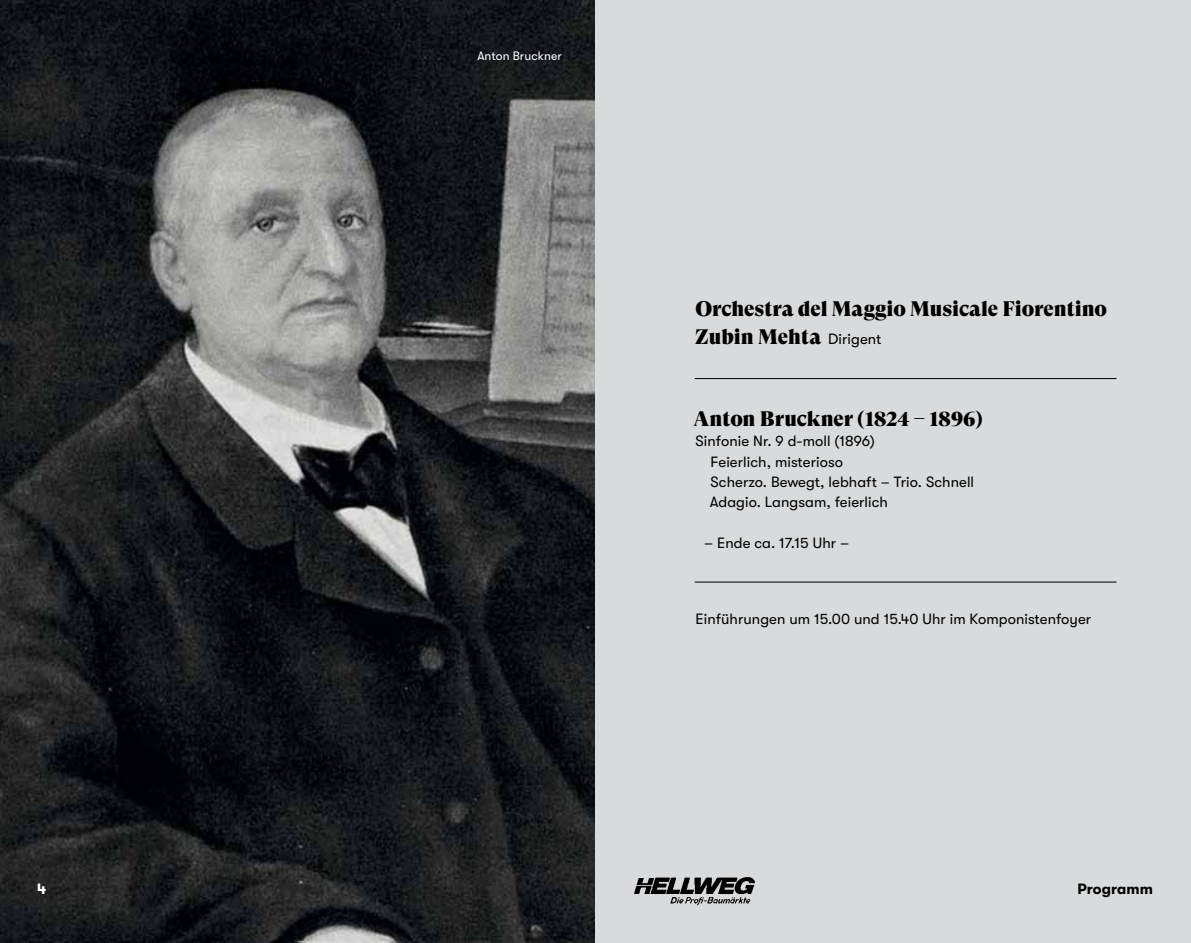
<style>
.page{position:relative;width:1191px;height:943px;background:#fff}
.page>*{position:absolute;margin:0;border:0;box-sizing:border-box;transform-origin:0 0}
.t1{font:21px/28px "GT Super Display Super";color:#000}
.t2{font:14.88px/20.3px "GT Walsheim";letter-spacing:.005em;color:#000}
.t3{font:700 14.88px "GT Walsheim";letter-spacing:.005em;color:#000}
.t4{font:700 14.88px "GT Walsheim";color:#fff}
.t5{font:12.25px "GT Walsheim";letter-spacing:.005em;color:#fff}
.s1{font-family:"GT Walsheim";font-size:14.88px}
</style>
<div class="page">
<img style="left:0;top:0;width:595px;height:941px">
<img style="left:0;top:941px;width:595px;height:2px">
<div style="left:595px;top:0;width:596px;height:943px;background:#d9dadb"></div>
<hr style="left:694px;top:378px;width:422px;height:1px;background:#000">
<hr style="left:694px;top:581px;width:422px;height:1px;background:#000">
<img style="left:634px;top:877px;width:121px;height:28px">
<p class="t4" style="left:37px;top:880px;width:11px">4</p>
<p class="t5" style="left:477px;top:49px;width:86px">Anton Bruckner</p>
<h1 class="t1" style="left:695px;top:295px;width:413px">Orchestra del Maggio Musicale Fiorentino<br>Zubin Mehta <span class="s1">Dirigent</span></h1>
<h1 class="t1" style="left:693px;top:405px;width:291px">Anton Bruckner (1824 – 1896)</h1>
<p class="t2" style="left:709px;top:431px;width:266px;text-indent:-14px">Sinfonie Nr. 9 d-moll (1896)<br>Feierlich, misterioso<br>Scherzo. Bewegt, lebhaft – Trio. Schnell<br>Adagio. Langsam, feierlich</p>
<p class="t2" style="left:704px;top:532px;width:146px">– Ende ca. 17.15 Uhr –</p>
<p class="t2" style="left:695px;top:609px;width:397px">Einführungen um 15.00 und 15.40 Uhr im Komponistenfoyer</p>
<p class="t3" style="left:1077px;top:880px;width:77px">Programm</p>
</div>
